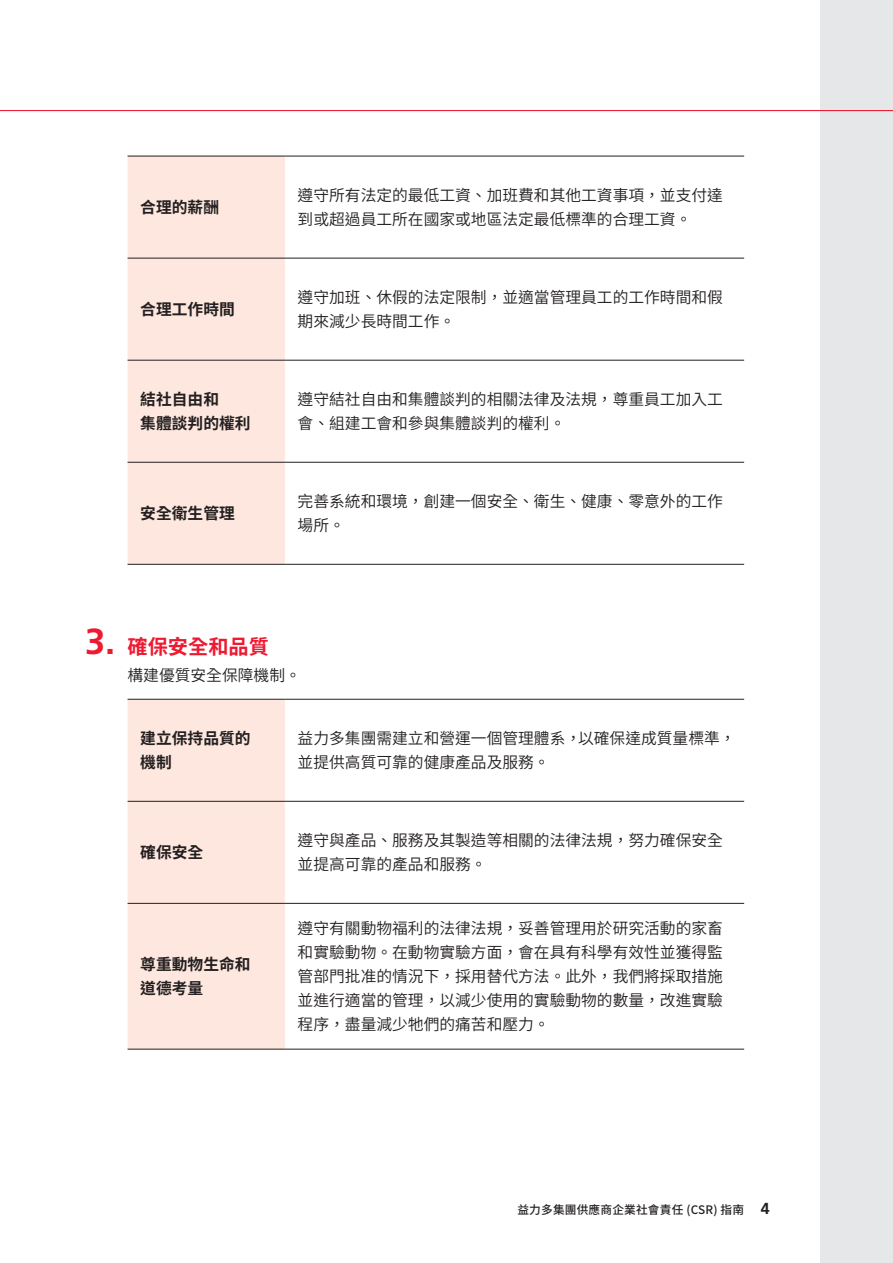
<style>
.page{position:relative;width:893px;height:1263px;background:#fff}
.page>*{position:absolute;margin:0;border:0;box-sizing:border-box;transform-origin:0 0}
.赤色番号{font:700 36.15px "Frutiger";color:#ed1a31}
.小見出し{font:700 20.25px "Source Han Sans";color:#ed1a31}
.表{font:15.75px/24px "Source Han Sans";color:#231f20}
.表タイトル{font:700 15.75px/24px "Source Han Sans";color:#231f20}
.本文_light{font:15.75px "Source Han Sans";color:#231f20}
.t1{font:500 11.7px "Source Han Sans";letter-spacing:.015em;color:#231f20}
.s1{font-family:"Frutiger";font-weight:700;font-size:15.9px}
</style>
<div class="page">
<div style="left:821px;top:0;width:72px;height:1263px;background:#e6e7e9"></div>
<hr style="left:0;top:110px;width:893px;height:1px;background:#ed1a31">
<div style="left:128px;top:700px;width:157px;height:349px;background:#fde7df"></div>
<hr style="left:128px;top:699px;width:157px;height:1px;background:#231f20">
<hr style="left:285px;top:699px;width:459px;height:1px;background:#231f20">
<hr style="left:128px;top:801px;width:157px;height:1px;background:#231f20">
<hr style="left:285px;top:801px;width:459px;height:1px;background:#231f20">
<hr style="left:128px;top:903px;width:157px;height:1px;background:#231f20">
<hr style="left:285px;top:903px;width:459px;height:1px;background:#231f20">
<hr style="left:128px;top:1049px;width:157px;height:1px;background:#231f20">
<hr style="left:285px;top:1049px;width:459px;height:1px;background:#231f20">
<div style="left:128px;top:157px;width:157px;height:407px;background:#fde7df"></div>
<hr style="left:128px;top:156px;width:157px;height:1px;background:#231f20">
<hr style="left:285px;top:156px;width:459px;height:1px;background:#231f20">
<hr style="left:128px;top:258px;width:157px;height:1px;background:#231f20">
<hr style="left:285px;top:258px;width:459px;height:1px;background:#231f20">
<hr style="left:128px;top:360px;width:157px;height:1px;background:#231f20">
<hr style="left:285px;top:360px;width:459px;height:1px;background:#231f20">
<hr style="left:128px;top:462px;width:157px;height:1px;background:#231f20">
<hr style="left:285px;top:462px;width:459px;height:1px;background:#231f20">
<hr style="left:128px;top:564px;width:157px;height:1px;background:#231f20">
<hr style="left:285px;top:564px;width:459px;height:1px;background:#231f20">
<p class="表タイトル" style="left:140px;top:196px;width:80px">合理的薪酬</p>
<p class="表" style="left:298px;top:184px;width:427px">遵守所有法定的最低工資、加班費和其他工資事項，並支付達到或超過員工所在國家或地區法定最低標準的合理工資。</p>
<p class="表タイトル" style="left:140px;top:298px;width:96px">合理工作時間</p>
<p class="表" style="left:298px;top:286px;width:427px">遵守加班、休假的法定限制，並適當管理員工的工作時間和假期來減少長時間工作。</p>
<p class="表タイトル" style="left:140px;top:388px;width:112px">結社自由和<br>集體談判的權利</p>
<p class="表" style="left:298px;top:388px;width:427px">遵守結社自由和集體談判的相關法律及法規，尊重員工加入工會、組建工會和參與集體談判的權利。</p>
<p class="表タイトル" style="left:140px;top:502px;width:96px">安全衛生管理</p>
<p class="表" style="left:298px;top:490px;width:427px">完善系統和環境，創建一個安全、衛生、健康、零意外的工作場所。</p>
<p class="赤色番号" style="left:85px;top:620px;width:32px">3.</p>
<p class="小見出し" style="left:128px;top:635px;width:143px">確保安全和品質</p>
<p class="本文_light" style="left:128px;top:666px;width:175px">構建優質安全保障機制。</p>
<p class="表タイトル" style="left:140px;top:727px;width:112px">建立保持品質的機制</p>
<p class="表" style="left:298px;top:727px;width:439px">益力多集團需建立和營運一個管理體系，以確保達成質量標準，並提供高質可靠的健康產品及服務。</p>
<p class="表タイトル" style="left:140px;top:841px;width:64px">確保安全</p>
<p class="表" style="left:298px;top:829px;width:427px">遵守與產品、服務及其製造等相關的法律法規，努力確保安全並提高可靠的產品和服務。</p>
<p class="表タイトル" style="left:140px;top:953px;width:112px">尊重動物生命和道德考量</p>
<p class="表" style="left:298px;top:917px;width:427px;text-align:justify">遵守有關動物福利的法律法規，妥善管理用於研究活動的家畜和實驗動物。在動物實驗方面，會在具有科學有效性並獲得監管部門批准的情況下，採用替代方法。此外，我們將採取措施並進行適當的管理，以減少使用的實驗動物的數量，改進實驗程序，盡量減少牠們的痛苦和壓力。</p>
<p class="t1" style="left:517px;top:1203px;width:254px">益力多集團供應商企業社會責任 (CSR) 指南 <span class="s1">4</span></p>
</div>
